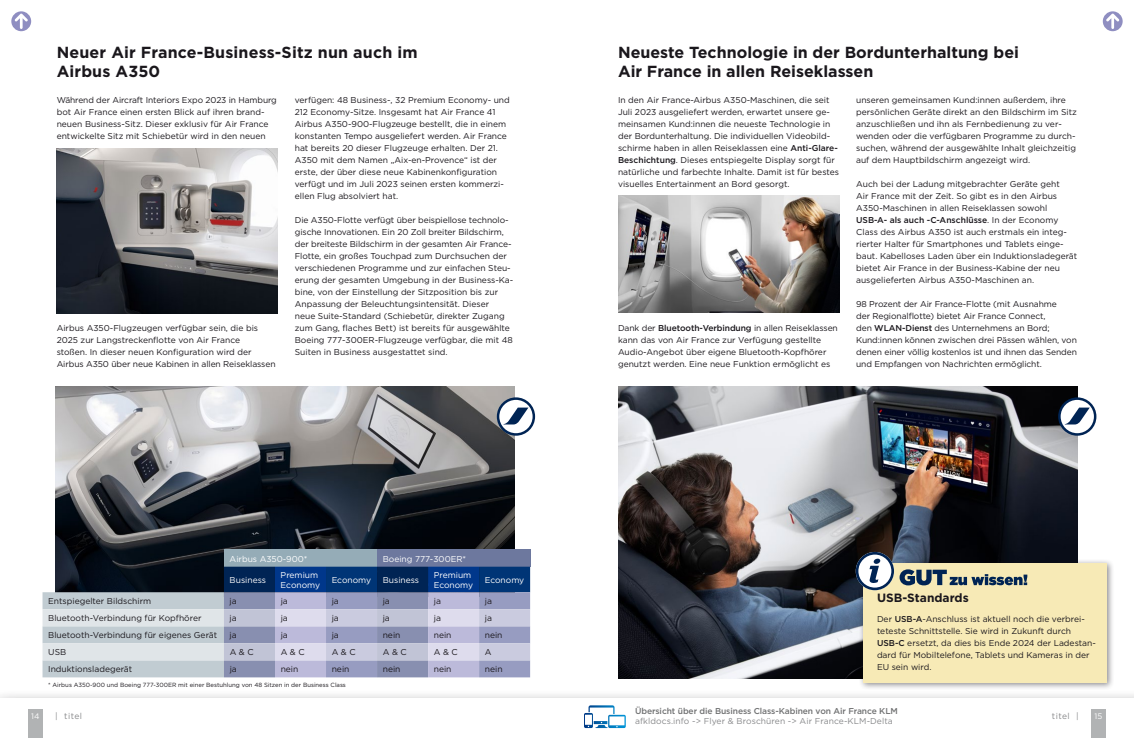
<style>
.page{position:relative;width:1134px;height:738px;background:#fff}
.page>*{position:absolute;margin:0;border:0;box-sizing:border-box;transform-origin:0 0}
.t1{font:700 16px/19.2px "Gotham";color:#1a171c}
.t2{font:700 12px "Gotham";color:#1a171c}
.t3{font:8.5px/12px "Gotham";color:#1a171c}
.t4{font:8.5px/10px "Gotham";color:#fff}
.t5{font:8.5px "Gotham";letter-spacing:.01em;color:#87888a}
.t6{font:500 8.5px "Gotham";letter-spacing:-.01em;color:#707172}
.t7{font:8px "Gotham";color:#fff}
.t8{font:6px "Gotham";color:#1a171c}
.s1{font-weight:500}
</style>
<div class="page">
<img style="left:55px;top:386px;width:459px;height:180px">
<img style="left:618px;top:386px;width:459px;height:291px">
<div style="left:224px;top:549px;width:153px;height:17px;background:#95acb7"></div>
<div style="left:377px;top:549px;width:153px;height:17px;background:#6d789e"></div>
<svg style="left:43px;top:566px;width:487px;height:110px;background:#929db6"></svg>
<div style="left:859px;top:558px;width:256px;height:132px;background:#1a171c;opacity:.5"></div>
<div style="left:863px;top:562px;width:244px;height:119px;background:#f7eab6"></div>
<svg style="left:856px;top:551px;width:171px;height:38px"></svg>
<svg style="left:498px;top:398px;width:36px;height:36px"></svg>
<div style="left:497px;top:397px;width:38px;height:38px;border:2px solid #002454;border-radius:50%"></div>
<svg style="left:503px;top:407px;width:25px;height:17px"></svg>
<svg style="left:1059px;top:398px;width:36px;height:36px"></svg>
<div style="left:1058px;top:397px;width:38px;height:38px;border:2px solid #002454;border-radius:50%"></div>
<svg style="left:1065px;top:407px;width:25px;height:17px"></svg>
<img style="left:57px;top:148px;width:221px;height:165px">
<img style="left:618px;top:196px;width:221px;height:116px">
<div style="left:0;top:688px;width:1134px;height:49px;background:#fafafa"></div>
<div style="left:0;top:697px;width:1134px;height:40px;background:#fff"></div>
<div style="left:28px;top:708px;width:15px;height:29px;background:#b1b3b4"></div>
<div style="left:1091px;top:708px;width:15px;height:29px;background:#b1b3b4"></div>
<svg style="left:11px;top:11px;width:20px;height:20px"></svg>
<svg style="left:15px;top:13px;width:13px;height:16px"></svg>
<svg style="left:1103px;top:11px;width:20px;height:20px"></svg>
<svg style="left:1106px;top:13px;width:13px;height:16px"></svg>
<svg style="left:584px;top:705px;width:42px;height:22px"></svg>
<h1 class="t1" style="left:57px;top:43px;width:362px">Neuer Air France-Business-Sitz nun auch im<br>Airbus A350</h1>
<h1 class="t1" style="left:618px;top:43px;width:402px">Neueste Technologie in der Bordunterhaltung bei<br>Air France in allen Reiseklassen</h1>
<p class="t3" style="left:57px;top:93px;width:222px">Während der Aircraft Interiors Expo 2023 in Hamburg bot Air France einen ersten Blick auf ihren brand&shy;neuen Business-Sitz. Dieser exklusiv für Air France entwickelte Sitz mit Schiebetür wird in den neuen</p>
<p class="t3" style="left:57px;top:321px;width:220px">Airbus A350-Flugzeugen verfügbar sein, die bis 2025 zur Langstreckenflotte von Air France<br>stoßen. In dieser neuen Konfiguration wird der Airbus A350 über neue Kabinen in allen Reiseklassen</p>
<p class="t3" style="left:295px;top:93px;width:216px">verfügen: 48 Business-, 32 Premium Economy- und 212 Economy-Sitze. Insgesamt hat Air France 41<br>Airbus A350-900-Flugzeuge bestellt, die in einem konstanten Tempo ausgeliefert werden. Air France hat bereits 20 dieser Flugzeuge erhalten. Der 21.<br>A350 mit dem Namen „Aix-en-Provence“ ist der erste, der über diese neue Kabinenkonfiguration verfügt und im Juli 2023 seinen ersten kommerzi&shy;ellen Flug absolviert hat.</p>
<p class="t3" style="left:295px;top:213px;width:220px">Die A350-Flotte verfügt über beispiellose technolo&shy;gische Innovationen. Ein 20 Zoll breiter Bildschirm, der breiteste Bildschirm in der gesamten Air France-Flotte, ein großes Touchpad zum Durchsuchen der verschiedenen Programme und zur einfachen Steu&shy;erung der gesamten Umgebung in der Business-Ka&shy;bine, von der Einstellung der Sitzposition bis zur Anpassung der Beleuchtungsintensität. Dieser<br>neue Suite-Standard (Schiebetür, direkter Zugang zum Gang, flaches Bett) ist bereits für ausgewählte Boeing 777-300ER-Flugzeuge verfügbar, die mit 48<br>Suiten in Business ausgestattet sind.</p>
<p class="t3" style="left:618px;top:93px;width:223px">In den Air France-Airbus A350-Maschinen, die seit Juli 2023 ausgeliefert werden, erwartet unsere ge&shy;meinsamen Kund:innen die neueste Technologie in der Bordunterhaltung. Die individuellen Videobild&shy;schirme haben in allen Reiseklassen eine <span class="s1">Anti-Glare-Beschichtung</span>. Dieses entspiegelte Display sorgt für natürliche und farbechte Inhalte. Damit ist für bestes visuelles Entertainment an Bord gesorgt.</p>
<p class="t3" style="left:618px;top:321px;width:221px">Dank der <span class="s1">Bluetooth-Verbindung</span> in allen Reiseklassen kann das von Air France zur Verfügung gestellte Audio-Angebot über eigene Bluetooth-Kopfhörer genutzt werden. Eine neue Funktion ermöglicht es</p>
<p class="t3" style="left:856px;top:93px;width:222px">unseren gemeinsamen Kund:innen außerdem, ihre persönlichen Geräte direkt an den Bildschirm im Sitz anzuschließen und ihn als Fernbedienung zu ver&shy;wenden oder die verfügbaren Programme zu durch&shy;suchen, während der ausgewählte Inhalt gleichzeitig auf dem Hauptbildschirm angezeigt wird.</p>
<p class="t3" style="left:856px;top:177px;width:223px">Auch bei der Ladung mitgebrachter Geräte geht<br>Air France mit der Zeit. So gibt es in den Airbus A350-Maschinen in allen Reiseklassen sowohl <span class="s1">USB-A- als auch -C-Anschlüsse</span>. In der Economy Class des Airbus A350 ist auch erstmals ein integ&shy;rierter Halter für Smartphones und Tablets einge&shy;baut. Kabelloses Laden über ein Induktionsladegerät bietet Air France in der Business-Kabine der neu ausgelieferten Airbus A350-Maschinen an.</p>
<p class="t3" style="left:856px;top:297px;width:222px">98 Prozent der Air France-Flotte (mit Ausnahme<br>der Regionalflotte) bietet Air France Connect,<br>den <span class="s1">WLAN-Dienst</span> des Unternehmens an Bord; Kund:innen können zwischen drei Pässen wählen, von denen einer völlig kostenlos ist und ihnen das Senden und Empfangen von Nachrichten ermöglicht.</p>
<p class="t4" style="left:230px;top:553px;width:79px">Airbus A350-900*</p>
<p class="t4" style="left:383px;top:553px;width:85px">Boeing 777-300ER*</p>
<p class="t4" style="left:230px;top:574px;width:38px">Business</p>
<p class="t4" style="left:281px;top:569px;width:41px">Premium<br>Economy</p>
<p class="t4" style="left:332px;top:574px;width:41px">Economy</p>
<p class="t4" style="left:383px;top:574px;width:38px">Business</p>
<p class="t4" style="left:434px;top:569px;width:41px">Premium<br>Economy</p>
<p class="t4" style="left:485px;top:574px;width:41px">Economy</p>
<p class="t3" style="left:48px;top:594px;width:105px">Entspiegelter Bildschirm</p>
<p class="t3" style="left:230px;top:594px;width:9px">ja</p>
<p class="t3" style="left:281px;top:594px;width:9px">ja</p>
<p class="t3" style="left:332px;top:594px;width:9px">ja</p>
<p class="t3" style="left:383px;top:594px;width:9px">ja</p>
<p class="t3" style="left:434px;top:594px;width:9px">ja</p>
<p class="t3" style="left:485px;top:594px;width:9px">ja</p>
<p class="t3" style="left:48px;top:611px;width:155px">Bluetooth-Verbindung für Kopfhörer</p>
<p class="t3" style="left:230px;top:611px;width:9px">ja</p>
<p class="t3" style="left:281px;top:611px;width:9px">ja</p>
<p class="t3" style="left:332px;top:611px;width:9px">ja</p>
<p class="t3" style="left:383px;top:611px;width:9px">ja</p>
<p class="t3" style="left:434px;top:611px;width:9px">ja</p>
<p class="t3" style="left:485px;top:611px;width:9px">ja</p>
<p class="t3" style="left:48px;top:628px;width:170px">Bluetooth-Verbindung für eigenes Gerät</p>
<p class="t3" style="left:230px;top:628px;width:9px">ja</p>
<p class="t3" style="left:281px;top:628px;width:9px">ja</p>
<p class="t3" style="left:332px;top:628px;width:9px">ja</p>
<p class="t3" style="left:383px;top:628px;width:19px">nein</p>
<p class="t3" style="left:434px;top:628px;width:19px">nein</p>
<p class="t3" style="left:485px;top:628px;width:19px">nein</p>
<p class="t3" style="left:48px;top:645px;width:20px">USB</p>
<p class="t3" style="left:230px;top:645px;width:26px">A &amp; C</p>
<p class="t3" style="left:281px;top:645px;width:26px">A &amp; C</p>
<p class="t3" style="left:332px;top:645px;width:26px">A &amp; C</p>
<p class="t3" style="left:383px;top:645px;width:26px">A &amp; C</p>
<p class="t3" style="left:434px;top:645px;width:26px">A &amp; C</p>
<p class="t3" style="left:485px;top:645px;width:8px">A</p>
<p class="t3" style="left:48px;top:662px;width:86px">Induktionsladegerät</p>
<p class="t3" style="left:230px;top:662px;width:9px">ja</p>
<p class="t3" style="left:281px;top:662px;width:19px">nein</p>
<p class="t3" style="left:332px;top:662px;width:19px">nein</p>
<p class="t3" style="left:383px;top:662px;width:19px">nein</p>
<p class="t3" style="left:434px;top:662px;width:19px">nein</p>
<p class="t3" style="left:485px;top:662px;width:19px">nein</p>
<p class="t8" style="left:48px;top:680px;width:299px">* Airbus A350-900 und Boeing 777-300ER mit einer Bestuhlung von 48 Sitzen in der Business Class</p>
<h2 class="t2" style="left:877px;top:589px;width:93px">USB-Standards</h2>
<p class="t3" style="left:877px;top:612px;width:220px">Der <span class="s1">USB-A</span>-Anschluss ist aktuell noch die verbrei&shy;teteste Schnittstelle. Sie wird in Zukunft durch <span class="s1">USB-C</span> ersetzt, da dies bis Ende 2024 der Ladestan&shy;dard für Mobiltelefone, Tablets und Kameras in der EU sein wird.</p>
<p class="t6" style="left:635px;top:704px;width:264px">Übersicht über die Business Class-Kabinen von Air France KLM</p>
<p class="t5" style="left:635px;top:714px;width:259px">afkldocs.info -&gt; Flyer &amp; Broschüren -&gt; Air France-KLM-Delta</p>
<p class="t7" style="left:31px;top:710px;width:10px">14</p>
<p class="t5" style="left:55px;top:710px;width:28px">| titel</p>
<p class="t5" style="left:1052px;top:710px;width:28px">titel |</p>
<p class="t7" style="left:1094px;top:710px;width:9px">15</p>
</div>
